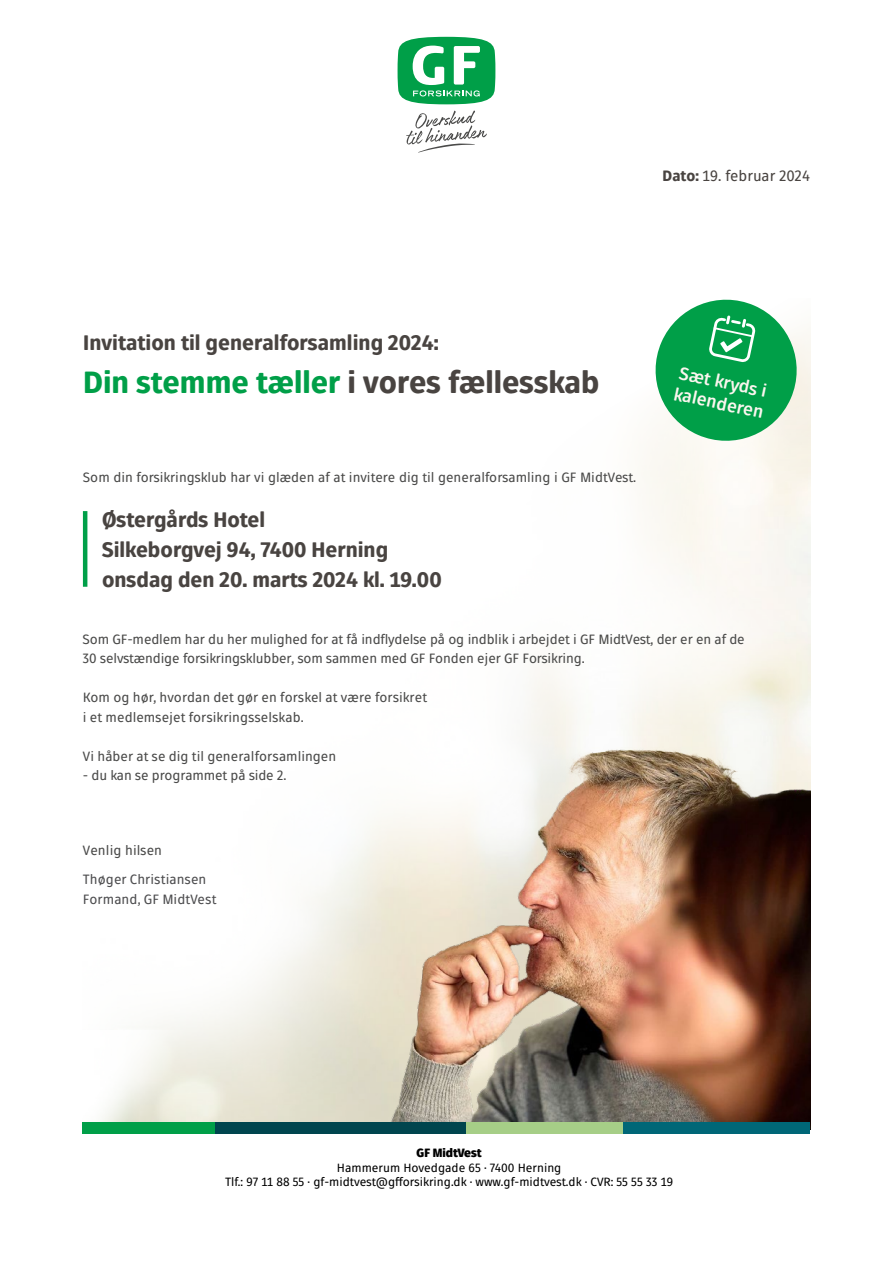
<style>
.page{position:relative;width:893px;height:1263px;background:#fff}
.page>*{position:absolute;margin:0;border:0;box-sizing:border-box;transform-origin:0 0}
.t1{font:800 30.6px "Fuse V.2 Display";color:#494441}
.t2{font:800 21px/30px "Fuse V.2 Display";color:#494441}
.t3{font:700 17.85px/21.5px "Fuse V.2 Display";color:#fbf6ef}
.t4{font:15px "Fuse V.2 Display";color:#494441}
.t5{font:13.5px/19.5px "Fuse V.2 Display";color:#4a4a49}
.t6{font:13.5px "Fuse V.2 Display";letter-spacing:.005em;color:#4d4d4f}
.t7{font:12px "Fuse V.2 Display";color:#000}
.t8{font:900 12px "Fuse V.2 Display";color:#000}
.s1{font-weight:800}
.s2{color:#009f48}
</style>
<div class="page">
<img style="left:83px;top:331px;width:727px;height:792px">
<svg style="left:398px;top:37px;width:97px;height:67px"></svg>
<svg style="left:406px;top:111px;width:81px;height:42px"></svg>
<img style="left:357px;top:708px;width:453px;height:415px">
<div style="left:83px;top:1123px;width:151px;height:11px;background:#009f48"></div>
<div style="left:452px;top:1123px;width:186px;height:11px;background:#a6ce87"></div>
<div style="left:623px;top:1123px;width:187px;height:11px;background:#006777"></div>
<div style="left:215px;top:1123px;width:251px;height:11px;background:#00454e"></div>
<hr style="left:83px;top:511px;width:4px;height:76px;background:#009f48">
<svg style="left:646px;top:299px;width:160px;height:151px"></svg>
<p class="t4" style="left:662px;top:167px;width:149px"><span class="s1">Dato:</span> 19. februar 2024</p>
<p class="t2" style="left:83px;top:328px;width:357px">Invitation til generalforsamling 2024:</p>
<p class="t1" style="left:83px;top:362px;width:518px"><span class="s2">Din stemme tæller</span> i vores fællesskab</p>
<p class="t5" style="left:83px;top:468px;width:554px">Som din forsikringsklub har vi glæden af at invitere dig til generalforsamling i GF MidtVest.</p>
<p class="t2" style="left:102px;top:504px;width:341px">Østergårds Hotel<br>Silkeborgvej 94, 7400 Herning onsdag den 20. marts 2024 kl. 19.00</p>
<p class="t3" style="left:681px;top:362px;width:93px;rotate:12deg">Sæt kryds i kalenderen</p>
<p class="t5" style="left:83px;top:629px;width:663px">Som GF-medlem har du her mulighed for at få indflydelse på og indblik i arbejdet i GF MidtVest, der er en af de<br>30 selvstændige forsikringsklubber, som sammen med GF Fonden ejer GF Forsikring.</p>
<p class="t5" style="left:83px;top:688px;width:346px">Kom og hør, hvordan det gør en forskel at være forsikret i et medlemsejet forsikringsselskab.</p>
<p class="t5" style="left:83px;top:746px;width:255px">Vi håber at se dig til generalforsamlingen</p>
<p class="t5" style="left:83px;top:766px;width:205px">- du kan se programmet på side 2.</p>
<p class="t5" style="left:83px;top:841px;width:81px">Venlig hilsen</p>
<p class="t6" style="left:83px;top:871px;width:125px">Thøger Christiansen</p>
<p class="t6" style="left:83px;top:891px;width:135px">Formand, GF MidtVest</p>
<p class="t8" style="left:417px;top:1145px;width:67px">GF MidtVest</p>
<p class="t7" style="left:337px;top:1160px;width:226px">Hammerum Hovedgade 65 · 7400 Herning</p>
<p class="t7" style="left:225px;top:1174px;width:450px">Tlf.: 97 11 88 55 · gf-midtvest@gfforsikring.dk · www.gf-midtvest.dk · CVR: 55 55 33 19</p>
</div>
